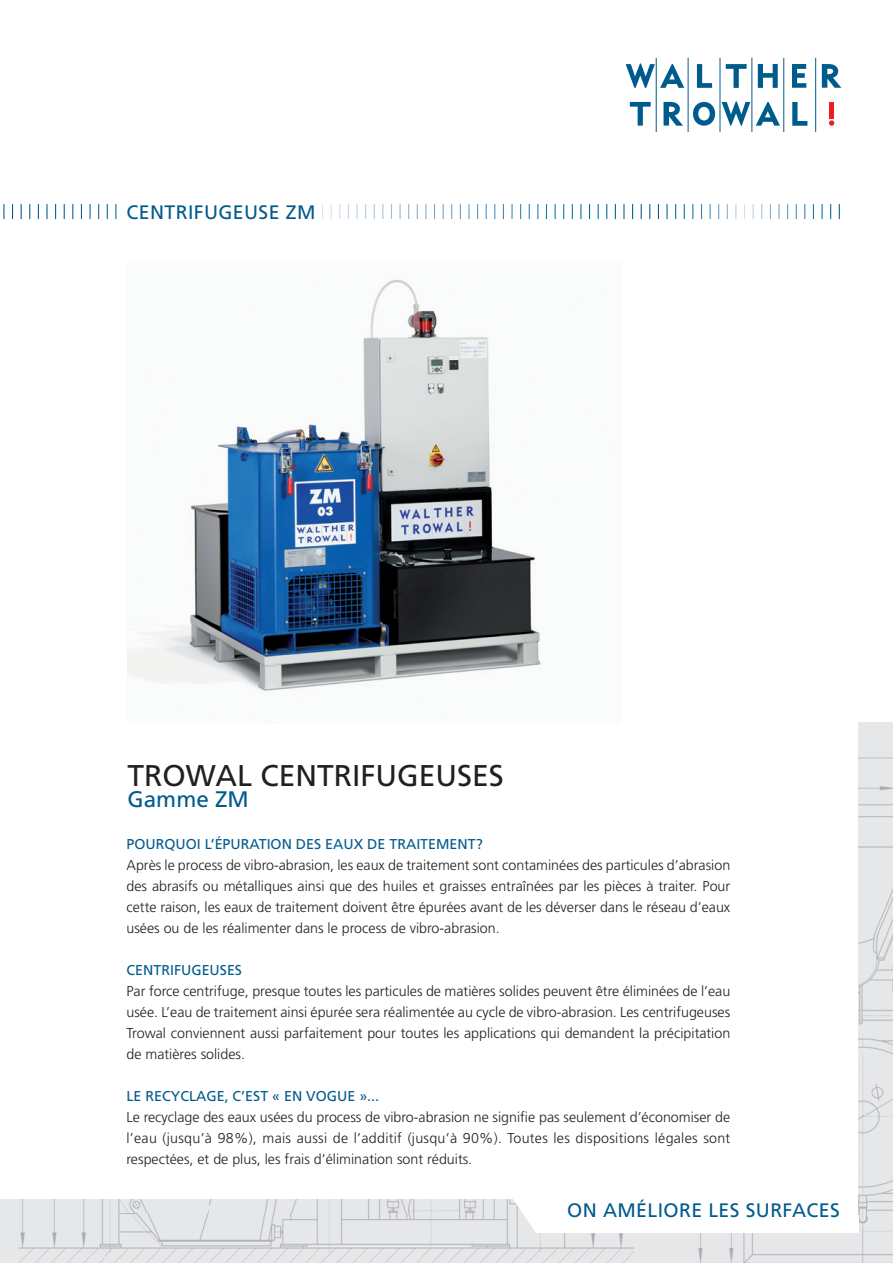
<style>
.page{position:relative;width:893px;height:1263px;background:#fff}
.page>*{position:absolute;margin:0;border:0;box-sizing:border-box;transform-origin:0 0}
.t1{font:30px "Frutiger";color:#231f20}
.t2{font:22.5px "Frutiger";color:#005b8d}
.t3{font:19.5px "Frutiger";letter-spacing:.02em;color:#005b8d}
.t4{font:300 14.25px/21px "Frutiger";color:#231f20;text-align:justify}
.t5{font:14.25px "Frutiger";color:#005b8d}
</style>
<div class="page">
<img style="left:128px;top:279px;width:413px;height:413px">
<svg style="left:641px;top:204px;width:199px;height:15px"></svg>
<svg style="left:3px;top:204px;width:630px;height:15px"></svg>
<div style="left:118px;top:185px;width:201px;height:49px;background:#fff"></div>
<div style="left:829px;top:102px;width:5px;height:16px;background:#ee1d23"></div>
<svg style="left:829px;top:120px;width:5px;height:6px"></svg>
<svg style="left:697px;top:64px;width:15px;height:24px"></svg>
<svg style="left:726px;top:64px;width:21px;height:24px"></svg>
<svg style="left:758px;top:64px;width:20px;height:24px"></svg>
<svg style="left:792px;top:64px;width:14px;height:24px"></svg>
<svg style="left:626px;top:64px;width:58px;height:24px"></svg>
<svg style="left:630px;top:102px;width:21px;height:24px"></svg>
<svg style="left:822px;top:64px;width:19px;height:24px"></svg>
<svg style="left:663px;top:102px;width:20px;height:24px"></svg>
<svg style="left:693px;top:102px;width:22px;height:24px"></svg>
<svg style="left:722px;top:101px;width:28px;height:25px"></svg>
<svg style="left:756px;top:102px;width:24px;height:24px"></svg>
<svg style="left:792px;top:102px;width:15px;height:24px"></svg>
<hr style="left:656px;top:58px;width:1px;height:74px;background:#005b8d">
<hr style="left:688px;top:58px;width:1px;height:74px;background:#005b8d">
<hr style="left:720px;top:58px;width:1px;height:74px;background:#005b8d">
<hr style="left:751px;top:58px;width:1px;height:74px;background:#005b8d">
<hr style="left:783px;top:58px;width:1px;height:74px;background:#005b8d">
<hr style="left:815px;top:58px;width:1px;height:74px;background:#005b8d">
<img style="left:859px;top:723px;width:34px;height:491px">
<img style="left:0;top:1199px;width:523px;height:15px">
<img style="left:0;top:1214px;width:525px;height:49px">
<img style="left:525px;top:1217px;width:105px;height:46px">
<div style="left:630px;top:1233px;width:210px;height:30px;background:#e6e7e9"></div>
<img style="left:840px;top:1214px;width:53px;height:49px">
<h3 class="t3" style="left:126px;top:201px;width:190px">CENTRIFUGEUSE ZM</h3>
<h1 class="t1" style="left:128px;top:758px;width:378px">TROWAL CENTRIFUGEUSES</h1>
<h2 class="t2" style="left:128px;top:786px;width:123px">Gamme ZM</h2>
<p class="t5" style="left:126px;top:836px;width:358px">POURQUOI L’ÉPURATION DES EAUX DE TRAITEMENT?</p>
<p class="t4" style="left:126px;top:855px;width:605px">Après le process de vibro-abrasion, les eaux de traitement sont contaminées des particules d’abrasion des abrasifs ou métalliques ainsi que des huiles et graisses entraînées par les pièces à traiter. Pour cette raison, les eaux de traitement doivent être épurées avant de les déverser dans le réseau d’eaux usées ou de les réalimenter dans le process de vibro-abrasion.</p>
<p class="t5" style="left:126px;top:962px;width:117px">CENTRIFUGEUSES</p>
<p class="t4" style="left:126px;top:981px;width:605px">Par force centrifuge, presque toutes les particules de matières solides peuvent être éliminées de l’eau usée. L’eau de traitement ainsi épurée sera réalimentée au cycle de vibro-abrasion. Les centrifugeuses Trowal conviennent aussi parfaitement pour toutes les applications qui demandent la précipitation de matières solides.</p>
<p class="t5" style="left:126px;top:1088px;width:254px">LE RECYCLAGE, C’EST « EN VOGUE »...</p>
<p class="t4" style="left:126px;top:1107px;width:605px">Le recyclage des eaux usées du process de vibro-abrasion ne signifie pas seulement d’économiser de l’eau (jusqu’à 98%), mais aussi de l’additif (jusqu’à 90%). Toutes les dispositions légales sont respectées, et de plus, les frais d’élimination sont réduits.</p>
<h3 class="t3" style="left:567px;top:1198px;width:274px">ON AMÉLIORE LES SURFACES</h3>
</div>
